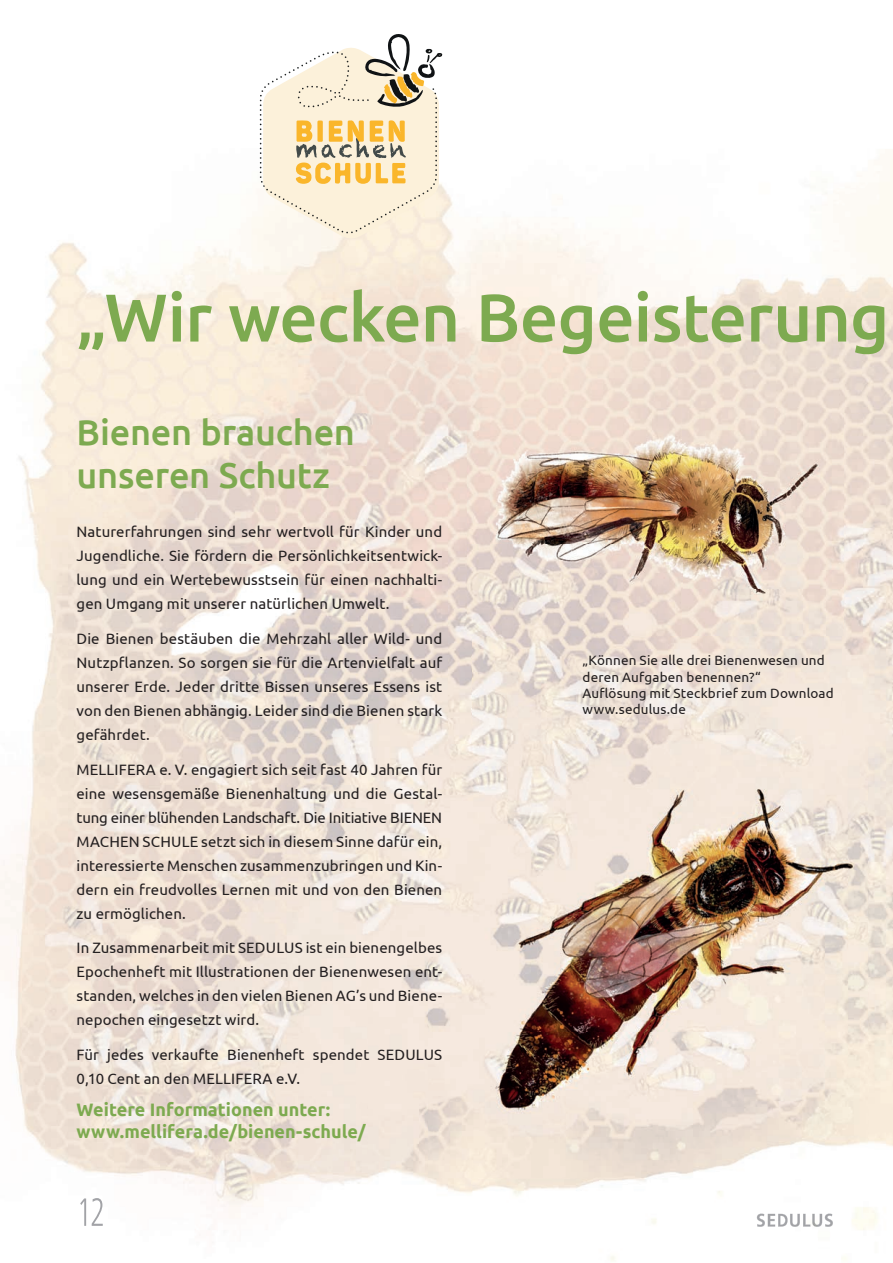
<style>
.page{position:relative;width:893px;height:1263px;background:#fff}
.page>*{position:absolute;margin:0;border:0;box-sizing:border-box;transform-origin:0 0}
.t1{font:500 67.5px "Ubuntu";letter-spacing:-.015em;color:#7daa50}
.t2{font:500 36px/43.2px "Ubuntu";letter-spacing:-.005em;color:#7daa50}
.t3{font:700 18px/21.6px "Ubuntu";color:#7daa50}
.t4{font:15px/24px "Ubuntu";letter-spacing:.005em;color:#231f20;text-align:justify}
.t5{font:13.5px/16.2px "Ubuntu";letter-spacing:.01em;color:#231f20}
</style>
<div class="page">
<img style="left:0;top:153px;width:367px;height:1065px">
<img style="left:367px;top:414px;width:105px;height:779px">
<img style="left:841px;top:414px;width:52px;height:846px">
<img style="left:472px;top:635px;width:369px;height:109px">
<img style="left:80px;top:1198px;width:23px;height:28px">
<img style="left:757px;top:1213px;width:76px;height:14px">
<img style="left:428px;top:744px;width:439px;height:434px">
<svg style="left:260px;top:34px;width:182px;height:204px"></svg>
<img style="left:468px;top:408px;width:375px;height:227px">
<h1 class="t1" style="left:77px;top:275px;width:814px">„Wir wecken Begeisterung</h1>
<h2 class="t2" style="left:77px;top:409px;width:280px">Bienen brauchen unseren Schutz</h2>
<p class="t4" style="left:77px;top:520px;width:367px">Naturerfahrungen sind sehr wertvoll für Kinder und Jugendliche. Sie fördern die Persönlichkeitsentwick&shy;lung und ein Wertebewusstsein für einen nachhalti&shy;gen Umgang mit unserer natürlichen Umwelt.</p>
<p class="t4" style="left:77px;top:626px;width:367px">Die Bienen bestäuben die Mehrzahl aller Wild- und Nutzpflanzen. So sorgen sie für die Artenvielfalt auf unserer Erde. Jeder dritte Bissen unseres Essens ist von den Bienen abhängig. Leider sind die Bienen stark gefährdet.</p>
<p class="t4" style="left:77px;top:757px;width:367px">MELLIFERA e. V. engagiert sich seit fast 40 Jahren für eine wesensgemäße Bienenhaltung und die Gestal&shy;tung einer blühenden Landschaft. Die Initiative BIENEN MACHEN SCHULE setzt sich in diesem Sinne dafür ein, interessierte Menschen zusammenzubringen und Kin&shy;dern ein freudvolles Lernen mit und von den Bienen zu ermöglichen.</p>
<p class="t4" style="left:77px;top:935px;width:367px">In Zusammenarbeit mit SEDULUS ist ein bienengelbes Epochenheft mit Illustrationen der Bienenwesen ent&shy;standen, welches in den vielen Bienen AG’s und Biene&shy;nepochen eingesetzt wird.</p>
<p class="t4" style="left:77px;top:1042px;width:367px">Für jedes verkaufte Bienenheft spendet SEDULUS<br>0,10 Cent an den MELLIFERA e.V.</p>
<p class="t3" style="left:77px;top:1099px;width:291px">Weitere Informationen unter: www.mellifera.de/bienen-schule/</p>
<p class="t5" style="left:583px;top:652px;width:253px">„Können Sie alle drei Bienenwesen und deren Aufgaben benennen?“<br>Auflösung mit Steckbrief zum Download www.sedulus.de</p>
</div>
